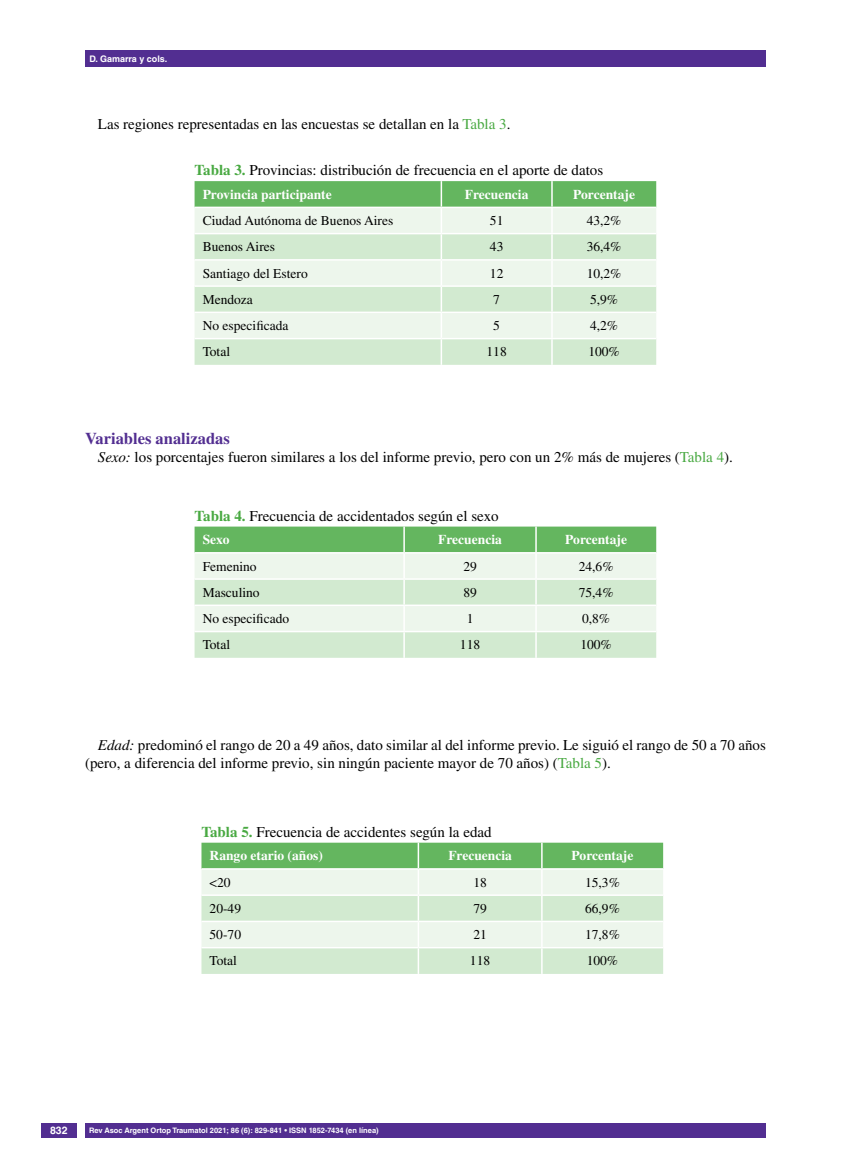
<style>
.page{position:relative;width:851px;height:1170px;background:#fff}
.page>*{position:absolute;margin:0;border:0;box-sizing:border-box;transform-origin:0 0}
.t1{font:700 16.5px "Times LT Std";color:#522e91}
.t2{font:15px/18px "Times LT Std";color:#000}
.t3{font:13.5px "Times LT Std";color:#000}
.t4{font:700 13.5px "Times LT Std";color:#fff}
.t5{font:700 10.5px "Helvetica LT Std";color:#fff}
.t6{font:700 9px "Helvetica LT Std";color:#fff}
.t7{font:700 7.5px "Helvetica LT Std";color:#fff}
.s1{color:#49a942}
.s2{font-weight:700;color:#49a942}
.s3{font-style:italic}
</style>
<div class="page">
<div style="left:41px;top:1123px;width:36px;height:14px;background:#522e91"></div>
<div style="left:85px;top:50px;width:680px;height:17px;background:#522e91"></div>
<div style="left:85px;top:1123px;width:680px;height:14px;background:#522e91"></div>
<svg style="left:194px;top:181px;width:462px;height:184px;background:#d2e9d0"></svg>
<svg style="left:194px;top:526px;width:462px;height:131px;background:#c9e5c7"></svg>
<svg style="left:201px;top:842px;width:462px;height:131px;background:#c9e5c7"></svg>
<p class="t6" style="left:89px;top:53px;width:80px">D. Gamarra y cols.</p>
<p class="t2" style="left:98px;top:115px;width:414px">Las regiones representadas en las encuestas se detallan en la <span class="s1">Tabla 3</span>.</p>
<p class="t2" style="left:194px;top:161px;width:410px"><span class="s2">Tabla 3.</span> Provincias: distribución de frecuencia en el aporte de datos</p>
<p class="t4" style="left:203px;top:186px;width:130px">Provincia participante</p>
<p class="t4" style="left:465px;top:186px;width:65px">Frecuencia</p>
<p class="t4" style="left:573px;top:186px;width:63px">Porcentaje</p>
<p class="t3" style="left:203px;top:213px;width:192px">Ciudad Autónoma de Buenos Aires</p>
<p class="t3" style="left:490px;top:213px;width:15px">51</p>
<p class="t3" style="left:586px;top:213px;width:36px">43,2%</p>
<p class="t3" style="left:203px;top:239px;width:74px">Buenos Aires</p>
<p class="t3" style="left:490px;top:239px;width:15px">43</p>
<p class="t3" style="left:586px;top:239px;width:36px">36,4%</p>
<p class="t3" style="left:203px;top:265px;width:106px">Santiago del Estero</p>
<p class="t3" style="left:490px;top:265px;width:15px">12</p>
<p class="t3" style="left:586px;top:265px;width:36px">10,2%</p>
<p class="t3" style="left:203px;top:292px;width:52px">Mendoza</p>
<p class="t3" style="left:493px;top:292px;width:8px">7</p>
<p class="t3" style="left:590px;top:292px;width:30px">5,9%</p>
<p class="t3" style="left:203px;top:318px;width:87px">No especificada</p>
<p class="t3" style="left:493px;top:318px;width:8px">5</p>
<p class="t3" style="left:590px;top:318px;width:30px">4,2%</p>
<p class="t3" style="left:203px;top:344px;width:29px">Total</p>
<p class="t3" style="left:486px;top:344px;width:22px">118</p>
<p class="t3" style="left:588px;top:344px;width:33px">100%</p>
<p class="t1" style="left:85px;top:428px;width:146px">Variables analizadas</p>
<p class="t2" style="left:98px;top:448px;width:636px"><span class="s3">Sexo:</span> los porcentajes fueron similares a los del informe previo, pero con un 2% más de mujeres (<span class="s1">Tabla 4</span>).</p>
<p class="t2" style="left:194px;top:506px;width:305px"><span class="s2">Tabla 4.</span> Frecuencia de accidentados según el sexo</p>
<p class="t4" style="left:203px;top:531px;width:28px">Sexo</p>
<p class="t4" style="left:438px;top:531px;width:65px">Frecuencia</p>
<p class="t4" style="left:565px;top:531px;width:63px">Porcentaje</p>
<p class="t3" style="left:203px;top:558px;width:55px">Femenino</p>
<p class="t3" style="left:463px;top:558px;width:15px">29</p>
<p class="t3" style="left:578px;top:558px;width:36px">24,6%</p>
<p class="t3" style="left:203px;top:584px;width:58px">Masculino</p>
<p class="t3" style="left:463px;top:584px;width:15px">89</p>
<p class="t3" style="left:578px;top:584px;width:36px">75,4%</p>
<p class="t3" style="left:203px;top:611px;width:88px">No especificado</p>
<p class="t3" style="left:466px;top:611px;width:8px">1</p>
<p class="t3" style="left:582px;top:611px;width:30px">0,8%</p>
<p class="t3" style="left:203px;top:637px;width:29px">Total</p>
<p class="t3" style="left:460px;top:637px;width:22px">118</p>
<p class="t3" style="left:580px;top:637px;width:33px">100%</p>
<p class="t2" style="left:85px;top:736px;width:682px;text-indent:13px"><span class="s3">Edad:</span> predominó el rango de 20 a 49 años, dato similar al del informe previo. Le siguió el rango de 50 a 70 años (pero, a diferencia del informe previo, sin ningún paciente mayor de 70 años) (<span class="s1">Tabla 5</span>).</p>
<p class="t2" style="left:201px;top:822px;width:291px"><span class="s2">Tabla 5.</span> Frecuencia de accidentes según la edad</p>
<p class="t4" style="left:209px;top:847px;width:115px">Rango etario (años)</p>
<p class="t4" style="left:448px;top:847px;width:65px">Frecuencia</p>
<p class="t4" style="left:571px;top:847px;width:63px">Porcentaje</p>
<p class="t3" style="left:209px;top:874px;width:23px">&lt;20</p>
<p class="t3" style="left:473px;top:874px;width:15px">18</p>
<p class="t3" style="left:585px;top:874px;width:36px">15,3%</p>
<p class="t3" style="left:209px;top:900px;width:33px">20-49</p>
<p class="t3" style="left:473px;top:900px;width:15px">79</p>
<p class="t3" style="left:585px;top:900px;width:36px">66,9%</p>
<p class="t3" style="left:209px;top:926px;width:33px">50-70</p>
<p class="t3" style="left:473px;top:926px;width:15px">21</p>
<p class="t3" style="left:585px;top:926px;width:36px">17,8%</p>
<p class="t3" style="left:209px;top:953px;width:29px">Total</p>
<p class="t3" style="left:470px;top:953px;width:22px">118</p>
<p class="t3" style="left:586px;top:953px;width:33px">100%</p>
<p class="t5" style="left:50px;top:1124px;width:19px">832</p>
<p class="t7" style="left:89px;top:1125px;width:291px">Rev Asoc Argent Ortop Traumatol 2021; 86 (6): 829-841 • ISSN 1852-7434 (en línea)</p>
</div>
